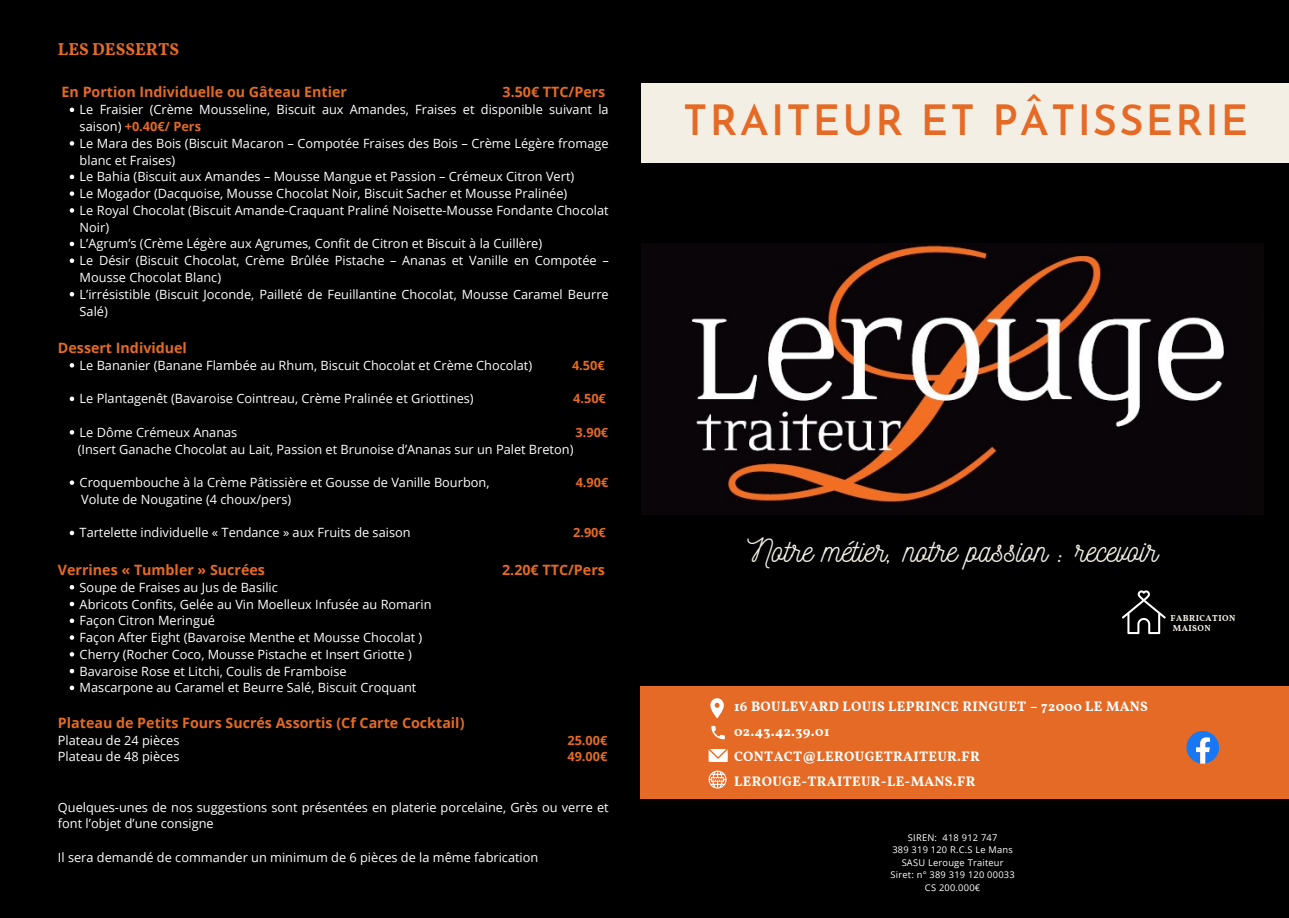
<style>
.page{position:relative;width:1289px;height:918px;background:#fff}
.page>*{position:absolute;margin:0;border:0;box-sizing:border-box;transform-origin:0 0}
.t1{font:600 41.7px "Josefin Sans";letter-spacing:.05em;color:#e46a25}
.t2{font:31.8px "Nickainley";color:#f4efe5}
.t3{font:700 17.25px "Vollkorn";color:#e46a25}
.t4{font:700 14.25px "Open Sans";color:#e46a25}
.t5{font:700 13.8px/24.8px "Vollkorn";letter-spacing:.025em;color:#fff}
.t6{font:12.75px/16.8px "Open Sans";color:#fff}
.t7{font:700 12.75px "Open Sans";color:#e46a25}
.t8{font:9.3px/12.5px "Open Sans";letter-spacing:.025em;color:#fff;text-align:center}
.t9{font:700 8.7px/10.2px "Vollkorn";letter-spacing:.05em;color:#f4efe5}
.s1{font-weight:700;color:#e46a25}
</style>
<div class="page">
<div style="left:0;top:0;width:1288px;height:918px;background:#000"></div>
<svg style="left:70px;top:108px;width:4px;height:4px"></svg>
<svg style="left:70px;top:141px;width:4px;height:5px"></svg>
<svg style="left:70px;top:175px;width:4px;height:4px"></svg>
<svg style="left:70px;top:191px;width:4px;height:5px"></svg>
<svg style="left:70px;top:208px;width:4px;height:5px"></svg>
<svg style="left:70px;top:242px;width:4px;height:4px"></svg>
<svg style="left:70px;top:258px;width:4px;height:5px"></svg>
<svg style="left:70px;top:292px;width:4px;height:5px"></svg>
<svg style="left:70px;top:363px;width:4px;height:5px"></svg>
<svg style="left:70px;top:397px;width:4px;height:4px"></svg>
<svg style="left:70px;top:430px;width:4px;height:5px"></svg>
<svg style="left:70px;top:480px;width:4px;height:5px"></svg>
<svg style="left:70px;top:531px;width:4px;height:4px"></svg>
<svg style="left:70px;top:585px;width:4px;height:5px"></svg>
<svg style="left:70px;top:602px;width:4px;height:4px"></svg>
<svg style="left:70px;top:619px;width:4px;height:4px"></svg>
<svg style="left:70px;top:635px;width:4px;height:5px"></svg>
<svg style="left:70px;top:652px;width:4px;height:5px"></svg>
<svg style="left:70px;top:669px;width:4px;height:4px"></svg>
<svg style="left:70px;top:686px;width:4px;height:4px"></svg>
<div style="left:640px;top:686px;width:648px;height:113px;background:#e46a25"></div>
<svg style="left:711px;top:726px;width:13px;height:13px"></svg>
<svg style="left:708px;top:749px;width:19px;height:12px"></svg>
<svg style="left:710px;top:698px;width:13px;height:20px"></svg>
<svg style="left:708px;top:771px;width:18px;height:18px"></svg>
<svg style="left:1122px;top:590px;width:43px;height:44px"></svg>
<img style="left:689px;top:243px;width:574px;height:265px">
<div style="left:640px;top:83px;width:648px;height:80px;background:#f4efe5"></div>
<svg style="left:1186px;top:731px;width:32px;height:33px"></svg>
<h3 class="t3" style="left:58px;top:38px;width:123px">LES DESSERTS</h3>
<p class="t4" style="left:62px;top:82px;width:287px">En Portion Individuelle ou Gâteau Entier</p>
<p class="t4" style="left:502px;top:82px;width:104px">3.50€ TTC/Pers</p>
<p class="t6" style="left:80px;top:101px;width:530px">Le Fraisier (Crème Mousseline, Biscuit aux Amandes, Fraises et disponible suivant la saison) <span class="s1">+0.40€/ Pers<br></span>Le Mara des Bois (Biscuit Macaron – Compotée Fraises des Bois – Crème Légère fromage blanc et Fraises)<br>Le Bahia (Biscuit aux Amandes – Mousse Mangue et Passion – Crémeux Citron Vert)<br>Le Mogador (Dacquoise, Mousse Chocolat Noir, Biscuit Sacher et Mousse Pralinée)<br>Le Royal Chocolat (Biscuit Amande-Craquant Praliné Noisette-Mousse Fondante Chocolat Noir)<br>L’Agrum’s (Crème Légère aux Agrumes, Confit de Citron et Biscuit à la Cuillère)<br>Le Désir (Biscuit Chocolat, Crème Brûlée Pistache – Ananas et Vanille en Compotée – Mousse Chocolat Blanc)<br>L’irrésistible (Biscuit Joconde, Pailleté de Feuillantine Chocolat, Mousse Caramel Beurre Salé)</p>
<p class="t4" style="left:58px;top:337px;width:130px">Dessert Individuel</p>
<p class="t6" style="left:80px;top:356px;width:454px">Le Bananier (Banane Flambée au Rhum, Biscuit Chocolat et Crème Chocolat)</p>
<p class="t7" style="left:572px;top:356px;width:34px">4.50€</p>
<p class="t6" style="left:80px;top:390px;width:395px">Le Plantagenêt (Bavaroise Cointreau, Crème Pralinée et Griottines)</p>
<p class="t7" style="left:573px;top:390px;width:34px">4.50€</p>
<p class="t6" style="left:80px;top:424px;width:159px">Le Dôme Crémeux Ananas</p>
<p class="t7" style="left:575px;top:423px;width:34px">3.90€</p>
<p class="t6" style="left:78px;top:440px;width:497px">(Insert Ganache Chocolat au Lait, Passion et Brunoise d’Ananas sur un Palet Breton)</p>
<p class="t6" style="left:81px;top:491px;width:212px">Volute de Nougatine (4 choux/pers)</p>
<p class="t6" style="left:80px;top:474px;width:411px">Croquembouche à la Crème Pâtissière et Gousse de Vanille Bourbon,</p>
<p class="t7" style="left:575px;top:474px;width:34px">4.90€</p>
<p class="t6" style="left:80px;top:524px;width:332px">Tartelette individuelle « Tendance » aux Fruits de saison</p>
<p class="t7" style="left:573px;top:524px;width:34px">2.90€</p>
<p class="t4" style="left:58px;top:559px;width:208px">Verrines « Tumbler » Sucrées</p>
<p class="t4" style="left:502px;top:559px;width:104px">2.20€ TTC/Pers</p>
<p class="t6" style="left:80px;top:578px;width:353px">Soupe de Fraises au Jus de Basilic<br>Abricots Confits, Gelée au Vin Moelleux Infusée au Romarin Façon Citron Meringué<br>Façon After Eight (Bavaroise Menthe et Mousse Chocolat )<br>Cherry (Rocher Coco, Mousse Pistache et Insert Griotte )<br>Bavaroise Rose et Litchi, Coulis de Framboise<br>Mascarpone au Caramel et Beurre Salé, Biscuit Croquant</p>
<p class="t4" style="left:58px;top:712px;width:408px">Plateau de Petits Fours Sucrés Assortis (Cf Carte Cocktail)</p>
<p class="t6" style="left:58px;top:731px;width:123px">Plateau de 24 pièces</p>
<p class="t7" style="left:567px;top:731px;width:42px">25.00€</p>
<p class="t6" style="left:58px;top:748px;width:123px">Plateau de 48 pièces</p>
<p class="t7" style="left:567px;top:748px;width:42px">49.00€</p>
<p class="t6" style="left:58px;top:798px;width:552px">Quelques-unes de nos suggestions sont présentées en platerie porcelaine, Grès ou verre et font l’objet d’une consigne</p>
<p class="t6" style="left:58px;top:849px;width:482px">Il sera demandé de commander un minimum de 6 pièces de la même fabrication</p>
<h1 class="t1" style="left:683px;top:104px;width:566px">TRAITEUR ET PÂTISSERIE</h1>
<h2 class="t2" style="left:747px;top:531px;width:412px">Notre métier, notre passion : recevoir</h2>
<p class="t9" style="left:1170px;top:614px;width:66px">FABRICATION<br>MAISON</p>
<p class="t5" style="left:734px;top:695px;width:415px">16 BOULEVARD LOUIS LEPRINCE RINGUET – 72000 LE MANS<br>02.43.42.39.01<br>CONTACT@LEROUGETRAITEUR.FR<br>LEROUGE-TRAITEUR-LE-MANS.FR</p>
<p class="t8" style="left:890px;top:831px;width:126px">SIREN: 418 912 747<br>389 319 120 R.C.S Le Mans<br>SASU Lerouge Traiteur<br>Siret: n° 389 319 120 00033<br>CS 200.000€</p>
</div>
